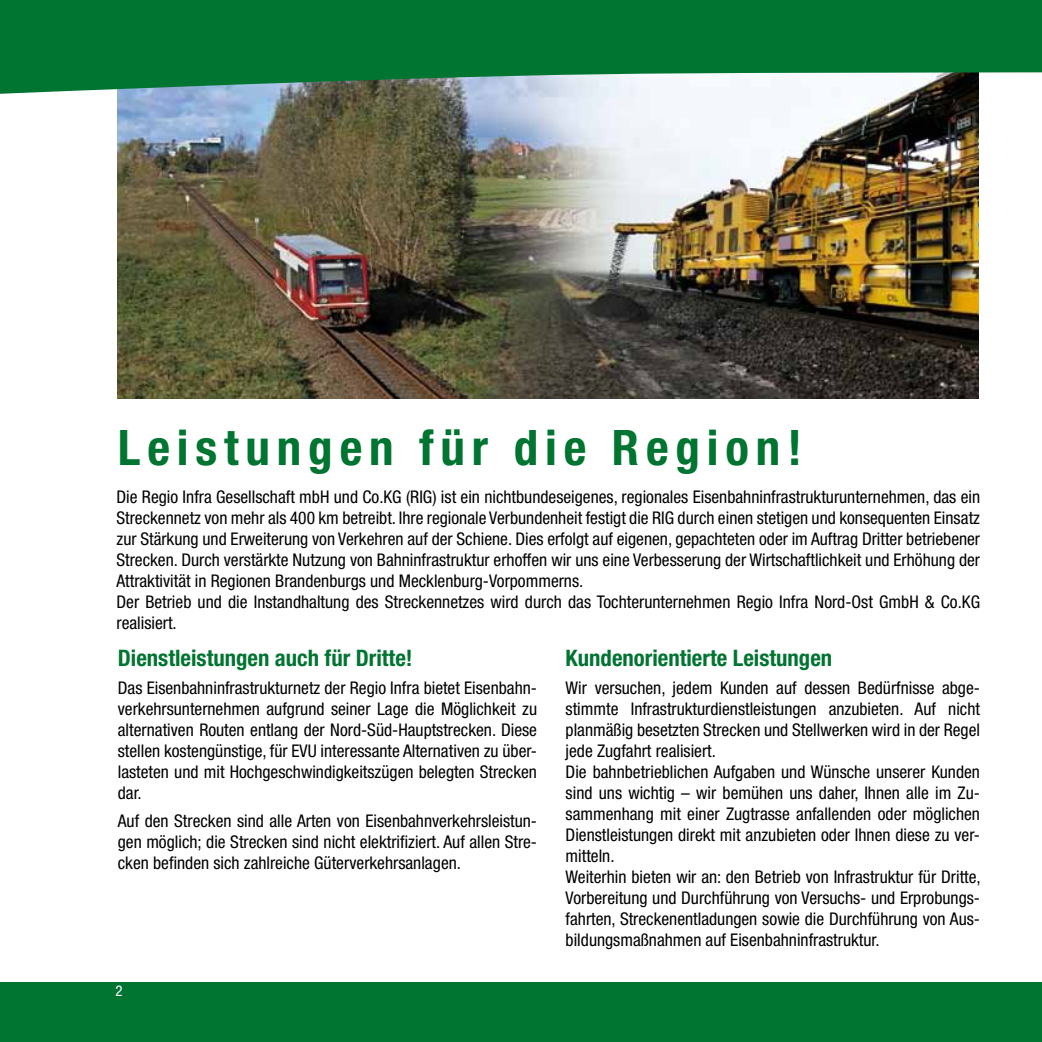
<style>
.page{position:relative;width:1042px;height:1042px;background:#fff}
.page>*{position:absolute;margin:0;border:0;box-sizing:border-box;transform-origin:0 0}
.t1{font:700 condensed 49px "Helvetica Neue";letter-spacing:.14em;color:#007431}
.t2{font:700 condensed 22.75px "Helvetica Neue";color:#007431}
.t3{font:condensed 17.5px/21px "Helvetica Neue";color:#000}
.t4{font:condensed 14.88px "Helvetica Neue";color:#fff}
</style>
<div class="page">
<div style="left:0;top:982px;width:1042px;height:60px;background:#007431"></div>
<img style="left:118px;top:96px;width:861px;height:302px">
<svg style="left:0;top:0;width:1042px;height:96px;background:#23834d"></svg>
<h1 class="t1" style="left:118px;top:418px;width:685px">Leistungen für die Region!</h1>
<p class="t3" style="left:116px;top:486px;width:865px">Die Regio Infra Gesellschaft mbH und Co.KG (RIG) ist ein nichtbundeseigenes, regionales Eisenbahninfrastrukturunternehmen, das ein Streckennetz von mehr als 400 km betreibt. Ihre regionale Verbundenheit festigt die RIG durch einen stetigen und konsequenten Einsatz zur Stärkung und Erweiterung von Verkehren auf der Schiene. Dies erfolgt auf eigenen, gepachteten oder im Auftrag Dritter betriebener Strecken. Durch verstärkte Nutzung von Bahninfrastruktur erhoffen wir uns eine Verbesserung der Wirtschaftlichkeit und Erhöhung der Attraktivität in Regionen Brandenburgs und Mecklenburg-Vorpommerns.<br>Der Betrieb und die Instandhaltung des Streckennetzes wird durch das Tochterunternehmen Regio Infra Nord-Ost GmbH &amp; Co.KG realisiert.</p>
<h2 class="t2" style="left:118px;top:644px;width:296px">Dienstleistungen auch für Dritte!</h2>
<p class="t3" style="left:118px;top:677px;width:421px;text-align:justify">Das Eisenbahninfrastrukturnetz der Regio Infra bietet Eisenbahn&shy;verkehrsunternehmen aufgrund seiner Lage die Möglichkeit zu alternativen Routen entlang der Nord-Süd-Hauptstrecken. Diese stellen kostengünstige, für EVU interessante Alternativen zu über&shy;lasteten und mit Hochgeschwindigkeitszügen belegten Strecken dar.</p>
<p class="t3" style="left:118px;top:810px;width:421px;text-align:justify">Auf den Strecken sind alle Arten von Eisenbahnverkehrsleistun&shy;gen möglich; die Strecken sind nicht elektrifiziert. Auf allen Stre&shy;cken befinden sich zahlreiche Güterverkehrsanlagen.</p>
<h2 class="t2" style="left:566px;top:644px;width:268px">Kundenorientierte Leistungen</h2>
<p class="t3" style="left:566px;top:677px;width:416px">Wir versuchen, jedem Kunden auf dessen Bedürfnisse abge&shy;stimmte Infrastrukturdienstleistungen anzubieten. Auf nicht planmäßig besetzten Strecken und Stellwerken wird in der Regel jede Zugfahrt realisiert.<br>Die bahnbetrieblichen Aufgaben und Wünsche unserer Kunden sind uns wichtig – wir bemühen uns daher, Ihnen alle im Zu&shy;sammenhang mit einer Zugtrasse anfallenden oder möglichen Dienstleistungen direkt mit anzubieten oder Ihnen diese zu ver&shy;mitteln.<br>Weiterhin bieten wir an: den Betrieb von Infrastruktur für Dritte, Vorbereitung und Durchführung von Versuchs- und Erprobungs&shy;fahrten, Streckenentladungen sowie die Durchführung von Aus&shy;bildungsmaßnahmen auf Eisenbahninfrastruktur.</p>
<p class="t4" style="left:115px;top:982px;width:9px">2</p>
</div>
